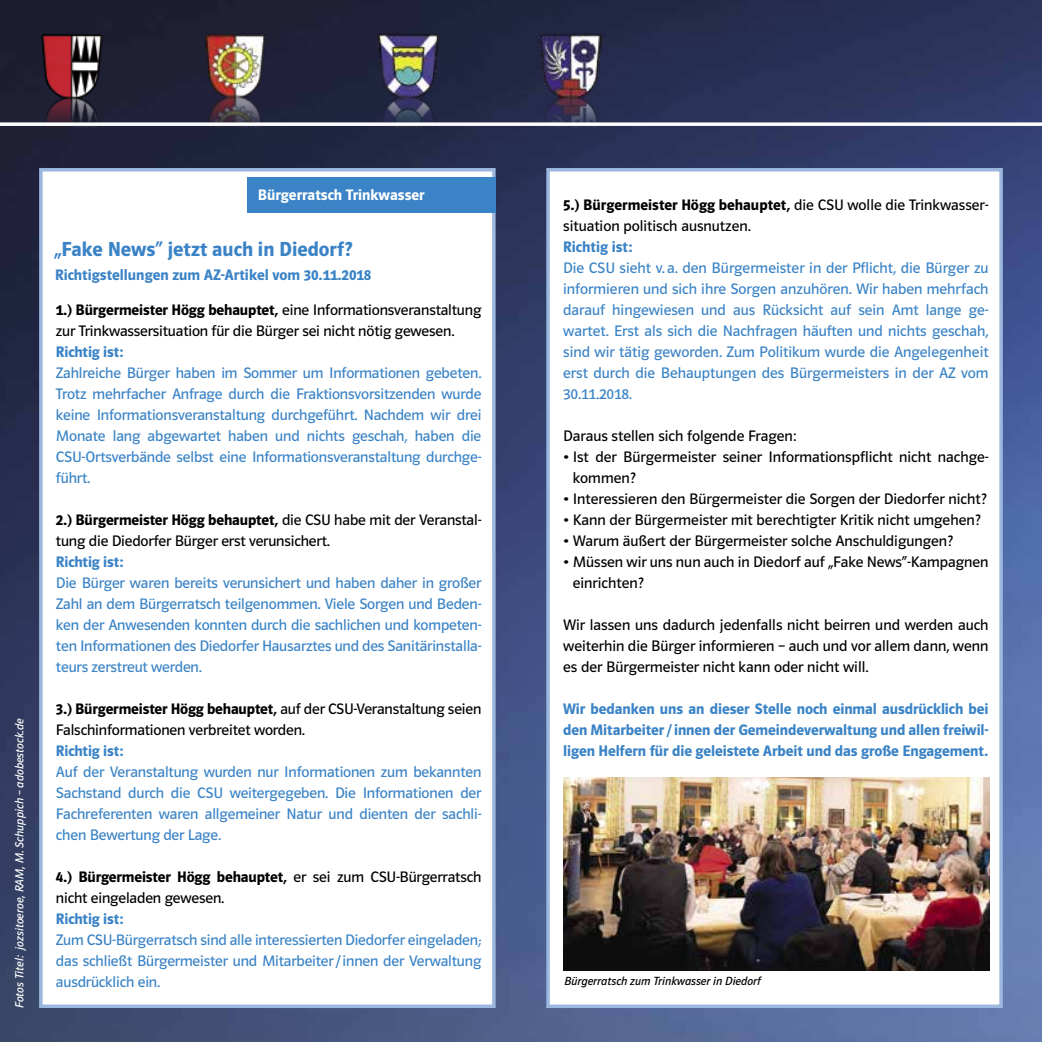
<style>
.page{position:relative;width:1042px;height:1042px;background:#fff}
.page>*{position:absolute;margin:0;border:0;box-sizing:border-box;transform-origin:0 0}
.t1{font:600 21px "Polo 22";color:#3a83c6}
.t2{font:15.75px/21px "Polo 22 Buch";letter-spacing:-.01em;color:#3a83c6;text-align:justify}
.t3{font:15.75px/21px "Polo 22 Buch";color:#000}
.t4{font:600 15.75px "Polo 22";letter-spacing:-.01em;color:#000}
.t5{font:600 15.75px/21px "Polo 22";letter-spacing:-.005em;color:#3a83c6;text-align:justify}
.t6{font:600 15.75px "Polo 22";color:#fff}
.t7{font:12.25px "Polo 22 Buch Kursiv";color:#fff}
.t8{font:12.25px "Polo 22 Buch Kursiv";color:#000}
.s1{font-family:"Polo 22 Buch";font-weight:400}
</style>
<div class="page">
<img style="left:0;top:0;width:1042px;height:1042px">
<img style="left:39px;top:21px;width:65px;height:65px">
<img style="left:372px;top:25px;width:74px;height:59px">
<img style="left:200px;top:25px;width:72px;height:62px">
<img style="left:539px;top:33px;width:62px;height:63px">
<img style="left:39px;top:86px;width:65px;height:82px">
<img style="left:372px;top:84px;width:74px;height:84px">
<img style="left:200px;top:87px;width:72px;height:81px">
<img style="left:539px;top:96px;width:62px;height:67px">
<svg style="left:0;top:122px;width:1042px;height:4px"></svg>
<div style="left:39px;top:168px;width:457px;height:840px;background:#fff;border:4px solid #9cb8df"></div>
<div style="left:247px;top:177px;width:249px;height:36px;background:#3a83c6"></div>
<div style="left:546px;top:168px;width:457px;height:840px;background:#fff;border:4px solid #9cb8df"></div>
<img style="left:564px;top:777px;width:425px;height:193px">
<p class="t7" style="left:13px;top:1008px;width:291px;rotate:-90deg">Fotos Titel: jozsitoeroe, RAM, M. Schuppich – adobestock.de</p>
<p class="t6" style="left:258px;top:186px;width:169px">Bürgerratsch Trinkwasser</p>
<h1 class="t1" style="left:55px;top:237px;width:299px">„Fake News“ jetzt auch in Diedorf?</h1>
<p class="t5" style="left:55px;top:264px;width:318px">Richtigstellungen zum AZ-Artikel vom 30.11.2018</p>
<p class="t4" style="left:56px;top:301px;width:427px">1.) Bürgermeister Högg behauptet, <span class="s1">eine Informationsveranstaltung</span></p>
<p class="t3" style="left:56px;top:320px;width:400px">zur Trinkwassersituation für die Bürger sei nicht nötig gewesen.</p>
<p class="t5" style="left:56px;top:341px;width:69px">Richtig ist:</p>
<p class="t2" style="left:56px;top:362px;width:427px">Zahlreiche Bürger haben im Sommer um Informationen gebeten.<br>Trotz mehrfacher Anfrage durch die Fraktionsvorsitzenden wurde keine Informationsveranstaltung durchgeführt. Nachdem wir drei Monate lang abgewartet haben und nichts geschah, haben die CSU-Ortsverbände selbst eine Informationsveranstaltung durchge&shy;führt.</p>
<p class="t4" style="left:56px;top:511px;width:427px">2.) Bürgermeister Högg behauptet, <span class="s1">die CSU habe mit der Veranstal-</span></p>
<p class="t3" style="left:56px;top:530px;width:276px">tung die Diedorfer Bürger erst verunsichert.</p>
<p class="t5" style="left:56px;top:551px;width:69px">Richtig ist:</p>
<p class="t2" style="left:56px;top:572px;width:427px">Die Bürger waren bereits verunsichert und haben daher in großer Zahl an dem Bürgerratsch teilgenommen. Viele Sorgen und Beden&shy;ken der Anwesenden konnten durch die sachlichen und kompeten&shy;ten Informationen des Diedorfer Hausarztes und des Sanitärinstalla&shy;teurs zerstreut werden.</p>
<p class="t4" style="left:56px;top:700px;width:427px">3.) Bürgermeister Högg behauptet, <span class="s1">auf der CSU-Veranstaltung seien</span></p>
<p class="t3" style="left:56px;top:719px;width:251px">Falschinformationen verbreitet worden.</p>
<p class="t5" style="left:56px;top:740px;width:69px">Richtig ist:</p>
<p class="t2" style="left:56px;top:761px;width:427px">Auf der Veranstaltung wurden nur Informationen zum bekannten Sachstand durch die CSU weitergegeben. Die Informationen der Fachreferenten waren allgemeiner Natur und dienten der sachli&shy;chen Bewertung der Lage.</p>
<p class="t4" style="left:56px;top:868px;width:427px">4.) Bürgermeister Högg behauptet, <span class="s1">er sei zum CSU-Bürgerratsch</span></p>
<p class="t3" style="left:56px;top:887px;width:170px">nicht eingeladen gewesen.</p>
<p class="t5" style="left:56px;top:908px;width:69px">Richtig ist:</p>
<p class="t2" style="left:56px;top:929px;width:427px">Zum CSU-Bürgerratsch sind alle interessierten Diedorfer eingeladen; das schließt Bürgermeister und Mitarbeiter/innen der Verwaltung ausdrücklich ein.</p>
<p class="t4" style="left:563px;top:196px;width:427px">5.) Bürgermeister Högg behauptet, <span class="s1">die CSU wolle die Trinkwasser-</span></p>
<p class="t3" style="left:563px;top:215px;width:189px">situation politisch ausnutzen.</p>
<p class="t5" style="left:563px;top:236px;width:71px">Richtig ist:</p>
<p class="t2" style="left:563px;top:257px;width:427px">Die CSU sieht v. a. den Bürgermeister in der Pflicht, die Bürger zu informieren und sich ihre Sorgen anzuhören. Wir haben mehrfach darauf hingewiesen und aus Rücksicht auf sein Amt lange ge&shy;wartet. Erst als sich die Nachfragen häuften und nichts geschah, sind wir tätig geworden. Zum Politikum wurde die Angelegenheit erst durch die Behauptungen des Bürgermeisters in der AZ vom 30.11.2018.</p>
<p class="t3" style="left:563px;top:425px;width:235px">Daraus stellen sich folgende Fragen:</p>
<p class="t3" style="left:573px;top:446px;width:417px;text-indent:-10px">• Ist der Bürgermeister seiner Informationspflicht nicht nachge&shy;kommen?</p>
<p class="t3" style="left:563px;top:488px;width:425px">• Interessieren den Bürgermeister die Sorgen der Diedorfer nicht?</p>
<p class="t3" style="left:563px;top:509px;width:419px">• Kann der Bürgermeister mit berechtigter Kritik nicht umgehen?</p>
<p class="t3" style="left:563px;top:530px;width:391px">• Warum äußert der Bürgermeister solche Anschuldigungen?</p>
<p class="t3" style="left:573px;top:551px;width:417px;text-indent:-10px">• Müssen wir uns nun auch in Diedorf auf „Fake News“-Kampagnen einrichten?</p>
<p class="t3" style="left:563px;top:614px;width:427px;text-align:justify">Wir lassen uns dadurch jedenfalls nicht beirren und werden auch weiterhin die Bürger informieren – auch und vor allem dann, wenn es der Bürgermeister nicht kann oder nicht will.</p>
<p class="t5" style="left:563px;top:698px;width:427px">Wir bedanken uns an dieser Stelle noch einmal ausdrücklich bei den Mitarbeiter/innen der Gemeindeverwaltung und allen freiwil&shy;ligen Helfern für die geleistete Arbeit und das große Engagement.</p>
<p class="t8" style="left:564px;top:975px;width:198px">Bürgerratsch zum Trinkwasser in Diedorf</p>
</div>
